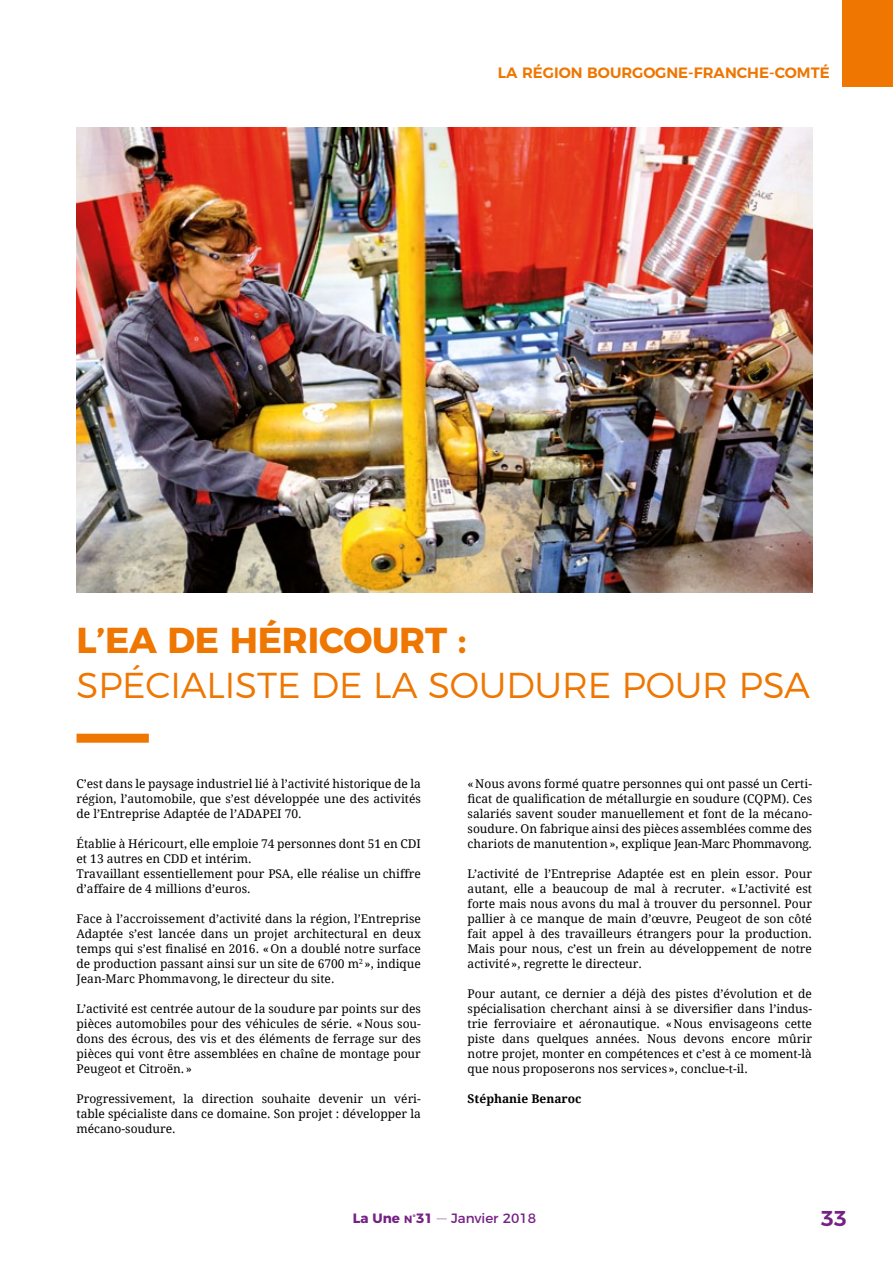
<style>
.page{position:relative;width:893px;height:1263px;background:#fff}
.page>*{position:absolute;margin:0;border:0;box-sizing:border-box;transform-origin:0 0}
.t1{font:300 36px "Montserrat";letter-spacing:-.005em;color:#ee7601}
.t2{font:700 36px "Montserrat";letter-spacing:-.005em;color:#ee7601}
.t3{font:600 21.45px "Montserrat";color:#742283}
.t4{font:600 15px "Montserrat";color:#ee7601}
.t5{font:13.5px "Montserrat";color:#742283}
.t6{font:12px/15px "Droid Serif";color:#000;text-align:justify}
.t7{font:700 12px "Droid Serif";color:#000}
.s1{font-weight:700}
.s2{font-weight:700;font-size:10.5px}
.s3{font-weight:200}
</style>
<div class="page">
<div style="left:843px;top:0;width:50px;height:87px;background:#ee7601"></div>
<div style="left:77px;top:734px;width:72px;height:9px;background:#ee7601"></div>
<img style="left:76px;top:128px;width:736px;height:465px">
<p class="t4" style="left:498px;top:61px;width:333px">LA RÉGION BOURGOGNE-FRANCHE-COMTÉ</p>
<h1 class="t2" style="left:77px;top:610px;width:391px">L’EA DE HÉRICOURT :</h1>
<h1 class="t1" style="left:77px;top:657px;width:686px">SPÉCIALISTE DE LA SOUDURE POUR PSA</h1>
<p class="t6" style="left:77px;top:775px;width:346px">C’est dans le paysage industriel lié à l’activité historique de la région, l’automobile, que s’est développée une des activités de l’Entreprise Adaptée de l’ADAPEI 70.</p>
<p class="t6" style="left:77px;top:835px;width:346px;text-align:left">Établie à Héricourt, elle emploie 74 personnes dont 51 en CDI et 13 autres en CDD et intérim.<br>Travaillant essentiellement pour PSA, elle réalise un chiffre d’affaire de 4 millions d’euros.</p>
<p class="t6" style="left:77px;top:910px;width:346px">Face à l’accroissement d’activité dans la région, l’Entreprise Adaptée s’est lancée dans un projet architectural en deux temps qui s’est finalisé en 2016. «On a doublé notre surface de production passant ainsi sur un site de 6700 m<sup>2</sup> », indique Jean-Marc Phommavong, le directeur du site.</p>
<p class="t6" style="left:76px;top:1000px;width:346px">L’activité est centrée autour de la soudure par points sur des pièces automobiles pour des véhicules de série. «Nous sou&shy;dons des écrous, des vis et des éléments de ferrage sur des pièces qui vont être assemblées en chaîne de montage pour Peugeot et Citroën.»</p>
<p class="t6" style="left:76px;top:1090px;width:346px">Progressivement, la direction souhaite devenir un véri&shy;table spécialiste dans ce domaine. Son projet : développer la mécano-soudure.</p>
<p class="t6" style="left:468px;top:775px;width:346px">«Nous avons formé quatre personnes qui ont passé un Certi&shy;ficat de qualification de métallurgie en soudure (CQPM). Ces salariés savent souder manuellement et font de la mécano&shy;soudure. On fabrique ainsi des pièces assemblées comme des chariots de manutention», explique Jean-Marc Phommavong.</p>
<p class="t6" style="left:468px;top:865px;width:346px">L’activité de l’Entreprise Adaptée est en plein essor. Pour autant, elle a beaucoup de mal à recruter. «L’activité est forte mais nous avons du mal à trouver du personnel. Pour pallier à ce manque de main d’œuvre, Peugeot de son côté fait appel à des travailleurs étrangers pour la production.<br>Mais pour nous, c’est un frein au développement de notre activité», regrette le directeur.</p>
<p class="t6" style="left:468px;top:985px;width:346px">Pour autant, ce dernier a déjà des pistes d’évolution et de spécialisation cherchant ainsi à se diversifier dans l’indus&shy;trie ferroviaire et aéronautique. «Nous envisageons cette piste dans quelques années. Nous devons encore mûrir notre projet, monter en compétences et c’est à ce moment-là que nous proposerons nos services», conclue-t-il.</p>
<p class="t7" style="left:468px;top:1090px;width:115px">Stéphanie Benaroc</p>
<p class="t5" style="left:353px;top:1207px;width:185px"><span class="s1">LA UNE</span> <span class="s2">N°</span><span class="s1">31</span> <span class="s3">—</span> Janvier 2018</p>
<h2 class="t3" style="left:821px;top:1201px;width:28px">33</h2>
</div>
